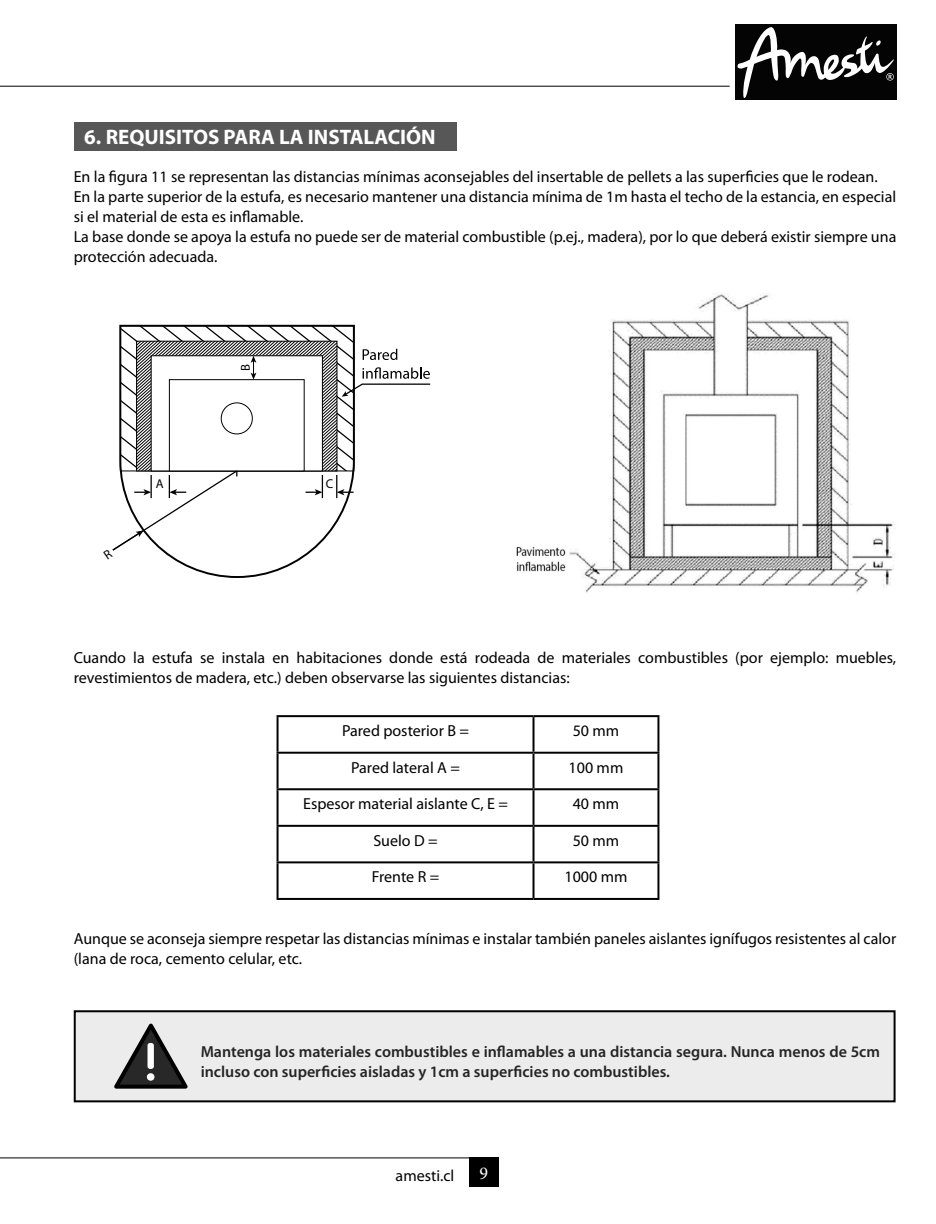
<style>
.page{position:relative;width:936px;height:1224px;background:#fff}
.page>*{position:absolute;margin:0;border:0;box-sizing:border-box;transform-origin:0 0}
.t1{font:700 21px "Myriad Pro";color:#fff}
.t2{font:18px "Minion Pro";color:#fff}
.Paragraph_Style47{font:16px/20px "Myriad Pro";color:#000}
.Paragraph_Style19{font:600 16px/20px "Myriad Pro";color:#242424}
.t3{font:12.8px "Myriad Pro";color:#000}
</style>
<div class="page">
<hr style="left:0;top:86px;width:729px;height:1px;background:#000">
<hr style="left:0;top:1157px;width:482px;height:1px;background:#000">
<div style="left:735px;top:25px;width:161px;height:75px;background:#040404"></div>
<svg style="left:737px;top:27px;width:156px;height:71px"></svg>
<div style="left:469px;top:1157px;width:30px;height:30px;background:#000"></div>
<hr style="left:276px;top:715px;width:257px;height:2px;background:#000">
<hr style="left:276px;top:717px;width:2px;height:35px;background:#000">
<hr style="left:533px;top:715px;width:126px;height:2px;background:#000">
<hr style="left:532px;top:717px;width:2px;height:35px;background:#000">
<hr style="left:657px;top:717px;width:2px;height:35px;background:#000">
<hr style="left:276px;top:752px;width:257px;height:2px;background:#000">
<hr style="left:276px;top:754px;width:2px;height:34px;background:#000">
<hr style="left:533px;top:752px;width:126px;height:2px;background:#000">
<hr style="left:532px;top:754px;width:2px;height:34px;background:#000">
<hr style="left:657px;top:754px;width:2px;height:34px;background:#000">
<hr style="left:276px;top:788px;width:257px;height:2px;background:#000">
<hr style="left:276px;top:790px;width:2px;height:35px;background:#000">
<hr style="left:533px;top:788px;width:126px;height:2px;background:#000">
<hr style="left:532px;top:790px;width:2px;height:35px;background:#000">
<hr style="left:657px;top:790px;width:2px;height:35px;background:#000">
<hr style="left:276px;top:825px;width:257px;height:2px;background:#000">
<hr style="left:276px;top:827px;width:2px;height:34px;background:#000">
<hr style="left:533px;top:825px;width:126px;height:2px;background:#000">
<hr style="left:532px;top:827px;width:2px;height:34px;background:#000">
<hr style="left:657px;top:827px;width:2px;height:34px;background:#000">
<hr style="left:276px;top:861px;width:257px;height:2px;background:#000">
<hr style="left:276px;top:863px;width:2px;height:35px;background:#000">
<hr style="left:533px;top:861px;width:126px;height:2px;background:#000">
<hr style="left:532px;top:863px;width:2px;height:35px;background:#000">
<hr style="left:657px;top:863px;width:2px;height:35px;background:#000">
<hr style="left:276px;top:898px;width:257px;height:2px;background:#000">
<hr style="left:533px;top:898px;width:126px;height:2px;background:#000">
<div style="left:74px;top:122px;width:382px;height:28px;background:#575757"></div>
<div style="left:74px;top:1010px;width:821px;height:92px;background:#ececec;border:2px solid #000"></div>
<svg style="left:114px;top:1023px;width:74px;height:66px"></svg>
<img style="left:516px;top:293px;width:379px;height:300px">
<svg style="left:119px;top:324px;width:236px;height:254px"></svg>
<svg style="left:112px;top:326px;width:319px;height:233px"></svg>
<p class="t1" style="left:84px;top:124px;width:353px">6. REQUISITOS PARA LA INSTALACIÓN</p>
<p class="Paragraph_Style47" style="left:74px;top:166px;width:805px">En la figura 11 se representan las distancias mínimas aconsejables del insertable de pellets a las superficies que le rodean.</p>
<p class="Paragraph_Style47" style="left:74px;top:186px;width:823px">En la parte superior de la estufa, es necesario mantener una distancia mínima de 1m hasta el techo de la estancia, en especial si el material de esta es inflamable.</p>
<p class="Paragraph_Style47" style="left:74px;top:226px;width:824px">La base donde se apoya la estufa no puede ser de material combustible (p.ej., madera), por lo que deberá existir siempre una protección adecuada.</p>
<p class="t3" style="left:237px;top:371px;width:8px;rotate:-90deg">B</p>
<p class="t3" style="left:156px;top:476px;width:9px">A</p>
<p class="t3" style="left:326px;top:476px;width:9px">C</p>
<p class="Paragraph_Style47" style="left:74px;top:647px;width:824px">Cuando la estufa se instala en habitaciones donde está rodeada de materiales combustibles (por ejemplo: muebles, revestimientos de madera, etc.) deben observarse las siguientes distancias:</p>
<p class="Paragraph_Style47" style="left:342px;top:721px;width:128px">Pared posterior B =</p>
<p class="Paragraph_Style47" style="left:572px;top:721px;width:48px">50 mm</p>
<p class="Paragraph_Style47" style="left:351px;top:757px;width:110px">Pared lateral A =</p>
<p class="Paragraph_Style47" style="left:568px;top:757px;width:56px">100 mm</p>
<p class="Paragraph_Style47" style="left:303px;top:794px;width:206px">Espesor material aislante C, E =</p>
<p class="Paragraph_Style47" style="left:572px;top:794px;width:48px">40 mm</p>
<p class="Paragraph_Style47" style="left:373px;top:830px;width:66px">Suelo D =</p>
<p class="Paragraph_Style47" style="left:572px;top:830px;width:48px">50 mm</p>
<p class="Paragraph_Style47" style="left:372px;top:867px;width:69px">Frente R =</p>
<p class="Paragraph_Style47" style="left:564px;top:867px;width:64px">1000 mm</p>
<p class="Paragraph_Style47" style="left:74px;top:928px;width:824px">Aunque se aconseja siempre respetar las distancias mínimas e instalar también paneles aislantes ignífugos resistentes al calor (lana de roca, cemento celular, etc.</p>
<p class="Paragraph_Style19" style="left:201px;top:1041px;width:680px">Mantenga los materiales combustibles e inflamables a una distancia segura. Nunca menos de 5cm incluso con superficies aisladas y 1cm a superficies no combustibles.</p>
<p class="Paragraph_Style47" style="left:395px;top:1165px;width:60px">amesti.cl</p>
<p class="t2" style="left:479px;top:1161px;width:10px">9</p>
</div>
